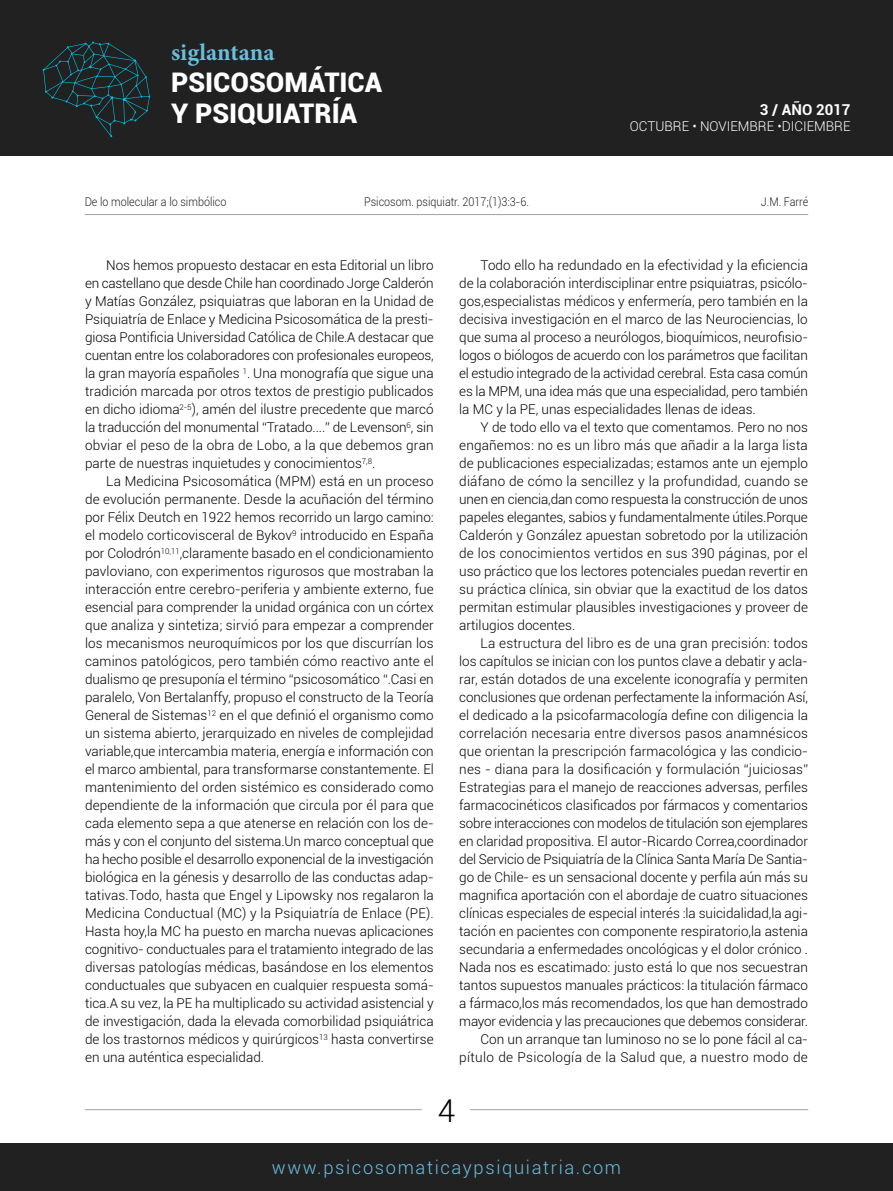
<style>
.page{position:relative;width:893px;height:1191px;background:#fff}
.page>*{position:absolute;margin:0;border:0;box-sizing:border-box;transform-origin:0 0}
.t1{font:300 31.5px "Roboto";color:#000}
.t2{font:900 27px/31.5px "Roboto";color:#fff}
.t3{font:700 24px "Minion Pro";color:#6bbdde}
.t4{font:300 18.3px "Roboto";letter-spacing:.09em;color:#6bbdde}
.t5{font:700 15px "Roboto";color:#fff}
.t6{font:300 13.5px/18px "Roboto";color:#000;text-align:justify}
.t7{font:300 13.5px "Roboto";color:#fff}
.t8{font:300 12px "Roboto";color:#212121;scale:.9 1}
</style>
<div class="page">
<hr style="left:85px;top:214px;width:723px;height:1px;background:#a2a2a2">
<hr style="left:85px;top:1109px;width:723px;height:1px;background:#a2a2a2">
<div style="left:423px;top:1098px;width:47px;height:23px;background:#fff"></div>
<div style="left:0;top:0;width:893px;height:155px;background:#212121"></div>
<div style="left:0;top:1143px;width:893px;height:48px;background:#212121"></div>
<svg style="left:43px;top:41px;width:107px;height:96px"></svg>
<h3 class="t3" style="left:171px;top:35px;width:105px">siglantana</h3>
<h2 class="t2" style="left:171px;top:65px;width:212px">PSICOSOMÁTICA<br>Y PSIQUIATRÍA</h2>
<p class="t5" style="left:760px;top:99px;width:92px">3 / AÑO 2017</p>
<p class="t7" style="left:630px;top:117px;width:222px">OCTUBRE • NOVIEMBRE •DICIEMBRE</p>
<p class="t8" style="left:364px;top:194px;width:185px">Psicosom. psiquiatr. 2017;(1)3:3-6.</p>
<p class="t8" style="left:85px;top:194px;width:159px">De lo molecular a lo simbólico</p>
<p class="t8" style="left:761px;top:194px;width:54px">J.M. Farré</p>
<p class="t6" style="left:85px;top:256px;width:350px;text-indent:21px">Nos hemos propuesto destacar en esta Editorial un libro en castellano que desde Chile han coordinado Jorge Calderón y Matías González, psiquiatras que laboran en la Unidad de Psiquiatría de Enlace y Medicina Psicosomática de la presti&shy;giosa Pontificia Universidad Católica de Chile.A destacar que cuentan entre los colaboradores con profesionales europeos, la gran mayoría españoles <sup>1</sup>. Una monografía que sigue una tradición marcada por otros textos de prestigio publicados en dicho idioma<sup>2-5</sup>), amén del ilustre precedente que marcó la traducción del monumental “Tratado....” de Levenson<sup>6</sup>, sin obviar el peso de la obra de Lobo, a la que debemos gran parte de nuestras inquietudes y conocimientos<sup>7,8</sup>.</p>
<p class="t6" style="left:85px;top:472px;width:350px;text-indent:21px">La Medicina Psicosomática (MPM) está en un proceso de evolución permanente. Desde la acuñación del término por Félix Deutch en 1922 hemos recorrido un largo camino: el modelo corticovisceral de Bykov<sup>9</sup> introducido en España por Colodrón<sup>10,11</sup>,claramente basado en el condicionamiento pavloviano, con experimentos rigurosos que mostraban la interacción entre cerebro-periferia y ambiente externo, fue esencial para comprender la unidad orgánica con un córtex que analiza y sintetiza; sirvió para empezar a comprender los mecanismos neuroquímicos por los que discurrían los caminos patológicos, pero también cómo reactivo ante el dualismo qe presuponía el término “psicosomático “.Casi en paralelo, Von Bertalanffy, propuso el constructo de la Teoría General de Sistemas<sup>12</sup> en el que definió el organismo como un sistema abierto, jerarquizado en niveles de complejidad variable,que intercambia materia, energía e información con el marco ambiental, para transformarse constantemente. El mantenimiento del orden sistémico es considerado como dependiente de la información que circula por él para que cada elemento sepa a que atenerse en relación con los de&shy;más y con el conjunto del sistema.Un marco conceptual que ha hecho posible el desarrollo exponencial de la investigación biológica en la génesis y desarrollo de las conductas adap&shy;tativas.Todo, hasta que Engel y Lipowsky nos regalaron la Medicina Conductual (MC) y la Psiquiatría de Enlace (PE).<br>Hasta hoy,la MC ha puesto en marcha nuevas aplicaciones cognitivo- conductuales para el tratamiento integrado de las diversas patologías médicas, basándose en los elementos conductuales que subyacen en cualquier respuesta somá&shy;tica.A su vez, la PE ha multiplicado su actividad asistencial y de investigación, dada la elevada comorbilidad psiquiátrica de los trastornos médicos y quirúrgicos<sup>13</sup> hasta convertirse en una auténtica especialidad.</p>
<p class="t6" style="left:459px;top:256px;width:350px;text-indent:21px">Todo ello ha redundado en la efectividad y la eficiencia de la colaboración interdisciplinar entre psiquiatras, psicólo&shy;gos,especialistas médicos y enfermería, pero también en la decisiva investigación en el marco de las Neurociencias, lo que suma al proceso a neurólogos, bioquímicos, neurofisio&shy;logos o biólogos de acuerdo con los parámetros que facilitan el estudio integrado de la actividad cerebral. Esta casa común es la MPM, una idea más que una especialidad, pero también la MC y la PE, unas especialidades llenas de ideas.</p>
<p class="t6" style="left:459px;top:418px;width:350px;text-indent:21px">Y de todo ello va el texto que comentamos. Pero no nos engañemos: no es un libro más que añadir a la larga lista de publicaciones especializadas; estamos ante un ejemplo diáfano de cómo la sencillez y la profundidad, cuando se unen en ciencia,dan como respuesta la construcción de unos papeles elegantes, sabios y fundamentalmente útiles.Porque Calderón y González apuestan sobretodo por la utilización de los conocimientos vertidos en sus 390 páginas, por el uso práctico que los lectores potenciales puedan revertir en su práctica clínica, sin obviar que la exactitud de los datos permitan estimular plausibles investigaciones y proveer de artilugios docentes.</p>
<p class="t6" style="left:459px;top:634px;width:350px;text-align:right">La estructura del libro es de una gran precisión: todos<br>los capítulos se inician con los puntos clave a debatir y acla&shy;rar, están dotados de una excelente iconografía y permiten conclusiones que ordenan perfectamente la información Así, el dedicado a la psicofarmacología define con diligencia la correlación necesaria entre diversos pasos anamnésicos que orientan la prescripción farmacológica y las condicio&shy;nes - diana para la dosificación y formulación “juiciosas” Estrategias para el manejo de reacciones adversas, perfiles farmacocinéticos clasificados por fármacos y comentarios sobre interacciones con modelos de titulación son ejemplares en claridad propositiva. El autor-Ricardo Correa,coordinador del Servicio de Psiquiatría de la Clínica Santa María De Santia&shy;go de Chile- es un sensacional docente y perfila aún más su magnifica aportación con el abordaje de cuatro situaciones clínicas especiales de especial interés :la suicidalidad,la agi&shy;tación en pacientes con componente respiratorio,la astenia secundaria a enfermedades oncológicas y el dolor crónico .<br>Nada nos es escatimado: justo está lo que nos secuestran tantos supuestos manuales prácticos: la titulación fármaco a fármaco,los más recomendados, los que han demostrado mayor evidencia y las precauciones que debemos considerar.<br>Con un arranque tan luminoso no se lo pone fácil al ca&shy;pítulo de Psicología de la Salud que, a nuestro modo de</p>
<h1 class="t1" style="left:438px;top:1088px;width:19px">4</h1>
<h3 class="t4" style="left:272px;top:1154px;width:351px">www.psicosomaticaypsiquiatria.com</h3>
</div>
